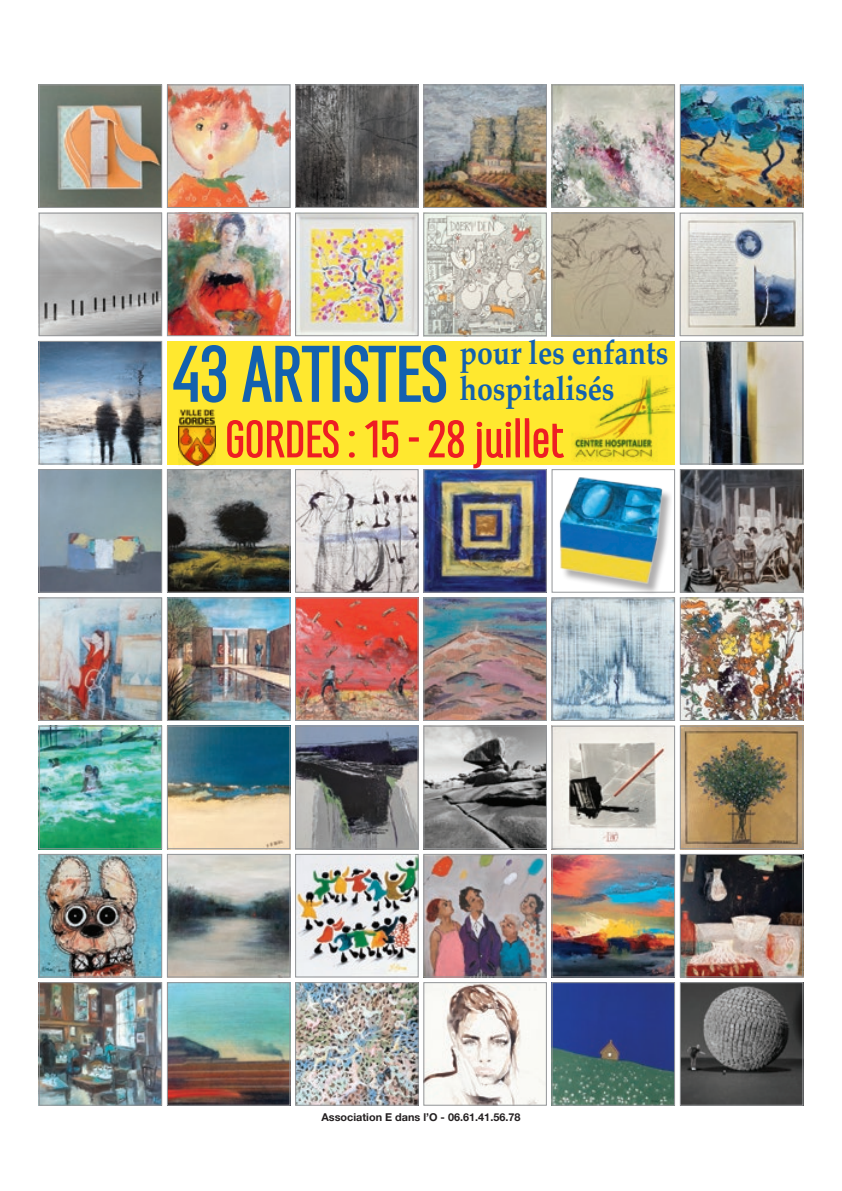
<style>
.page{position:relative;width:842px;height:1191px;background:#fff}
.page>*{position:absolute;margin:0;border:0;box-sizing:border-box;transform-origin:0 0}
.t1{font:300 52.2px "Marianina Cn FY";color:#ee1d23;scale:1.15 1}
.t2{font:700 33.4px/36.2px "Palatino";color:#1361af;scale:.85 1}
.t3{font:700 10.8px "Helvetica Neue LT Std";color:#231f20}
</style>
<div class="page">
<div style="left:167px;top:341px;width:508px;height:123px;background:#ffe82f"></div>
<img style="left:572px;top:377px;width:103px;height:85px">
<img style="left:41px;top:87px;width:119px;height:119px">
<div style="left:39px;top:85px;width:123px;height:123px;border:1px solid #939598"></div>
<img style="left:426px;top:599px;width:119px;height:119px">
<div style="left:424px;top:597px;width:123px;height:123px;border:1px solid #939598"></div>
<img style="left:426px;top:728px;width:119px;height:119px">
<div style="left:424px;top:726px;width:123px;height:123px;border:1px solid #939598"></div>
<img style="left:41px;top:343px;width:119px;height:119px">
<div style="left:39px;top:341px;width:123px;height:123px;border:1px solid #939598"></div>
<img style="left:41px;top:471px;width:119px;height:119px">
<div style="left:39px;top:469px;width:123px;height:123px;border:1px solid #939598"></div>
<img style="left:554px;top:215px;width:119px;height:119px">
<div style="left:552px;top:213px;width:123px;height:123px;border:1px solid #939598"></div>
<img style="left:297px;top:471px;width:119px;height:119px">
<div style="left:295px;top:469px;width:123px;height:123px;border:1px solid #939598"></div>
<div style="left:552px;top:469px;width:123px;height:123px;border:1px solid #939598"></div>
<img style="left:41px;top:599px;width:119px;height:119px">
<div style="left:39px;top:597px;width:123px;height:123px;border:1px solid #939598"></div>
<img style="left:554px;top:599px;width:119px;height:119px">
<div style="left:552px;top:597px;width:123px;height:123px;border:1px solid #939598"></div>
<img style="left:554px;top:728px;width:119px;height:119px">
<div style="left:552px;top:726px;width:123px;height:123px;border:1px solid #939598"></div>
<img style="left:426px;top:856px;width:119px;height:119px">
<div style="left:424px;top:854px;width:123px;height:123px;border:1px solid #939598"></div>
<img style="left:169px;top:87px;width:119px;height:119px">
<div style="left:167px;top:85px;width:123px;height:123px;border:1px solid #939598"></div>
<img style="left:41px;top:215px;width:119px;height:119px">
<div style="left:39px;top:213px;width:123px;height:123px;border:1px solid #939598"></div>
<img style="left:682px;top:599px;width:119px;height:119px">
<div style="left:680px;top:597px;width:123px;height:123px;border:1px solid #939598"></div>
<img style="left:297px;top:728px;width:119px;height:119px">
<div style="left:295px;top:726px;width:123px;height:123px;border:1px solid #939598"></div>
<img style="left:554px;top:856px;width:119px;height:119px">
<div style="left:552px;top:854px;width:123px;height:123px;border:1px solid #939598"></div>
<img style="left:297px;top:87px;width:119px;height:119px">
<div style="left:295px;top:85px;width:123px;height:123px;border:1px solid #939598"></div>
<img style="left:682px;top:984px;width:119px;height:119px">
<div style="left:680px;top:982px;width:123px;height:123px;border:1px solid #939598"></div>
<img style="left:682px;top:856px;width:119px;height:119px">
<div style="left:680px;top:854px;width:123px;height:123px;border:1px solid #939598"></div>
<img style="left:41px;top:728px;width:119px;height:119px">
<div style="left:39px;top:726px;width:123px;height:123px;border:1px solid #939598"></div>
<img style="left:169px;top:728px;width:119px;height:119px">
<div style="left:167px;top:726px;width:123px;height:123px;border:1px solid #939598"></div>
<img style="left:426px;top:87px;width:119px;height:119px">
<div style="left:424px;top:85px;width:123px;height:123px;border:1px solid #939598"></div>
<img style="left:41px;top:984px;width:119px;height:119px">
<div style="left:39px;top:982px;width:123px;height:123px;border:1px solid #939598"></div>
<img style="left:169px;top:984px;width:119px;height:119px">
<div style="left:167px;top:982px;width:123px;height:123px;border:1px solid #939598"></div>
<img style="left:682px;top:728px;width:119px;height:119px">
<div style="left:680px;top:726px;width:123px;height:123px;border:1px solid #939598"></div>
<img style="left:554px;top:87px;width:119px;height:119px">
<div style="left:552px;top:85px;width:123px;height:123px;border:1px solid #939598"></div>
<img style="left:169px;top:215px;width:119px;height:119px">
<div style="left:167px;top:213px;width:123px;height:123px;border:1px solid #939598"></div>
<img style="left:297px;top:984px;width:119px;height:119px">
<div style="left:295px;top:982px;width:123px;height:123px;border:1px solid #939598"></div>
<img style="left:41px;top:856px;width:119px;height:119px">
<div style="left:39px;top:854px;width:123px;height:123px;border:1px solid #939598"></div>
<img style="left:682px;top:87px;width:119px;height:119px">
<div style="left:680px;top:85px;width:123px;height:123px;border:1px solid #939598"></div>
<img style="left:297px;top:215px;width:119px;height:119px">
<div style="left:295px;top:213px;width:123px;height:123px;border:1px solid #939598"></div>
<img style="left:169px;top:856px;width:119px;height:119px">
<div style="left:167px;top:854px;width:123px;height:123px;border:1px solid #939598"></div>
<img style="left:426px;top:984px;width:119px;height:119px">
<div style="left:424px;top:982px;width:123px;height:123px;border:1px solid #939598"></div>
<img style="left:297px;top:599px;width:119px;height:119px">
<div style="left:295px;top:597px;width:123px;height:123px;border:1px solid #939598"></div>
<img style="left:425px;top:215px;width:120px;height:119px">
<div style="left:423px;top:213px;width:124px;height:123px;border:1px solid #939598"></div>
<img style="left:682px;top:343px;width:119px;height:119px">
<div style="left:680px;top:341px;width:123px;height:123px;border:1px solid #939598"></div>
<img style="left:169px;top:471px;width:119px;height:119px">
<div style="left:167px;top:469px;width:123px;height:123px;border:1px solid #939598"></div>
<img style="left:682px;top:215px;width:119px;height:119px">
<div style="left:680px;top:213px;width:123px;height:123px;border:1px solid #939598"></div>
<img style="left:425px;top:471px;width:120px;height:119px">
<div style="left:423px;top:469px;width:124px;height:123px;border:1px solid #939598"></div>
<img style="left:682px;top:471px;width:119px;height:119px">
<div style="left:680px;top:469px;width:123px;height:123px;border:1px solid #939598"></div>
<img style="left:169px;top:599px;width:119px;height:119px">
<div style="left:167px;top:597px;width:123px;height:123px;border:1px solid #939598"></div>
<img style="left:297px;top:856px;width:119px;height:119px">
<div style="left:295px;top:854px;width:123px;height:123px;border:1px solid #939598"></div>
<img style="left:554px;top:984px;width:119px;height:119px">
<div style="left:552px;top:982px;width:123px;height:123px;border:1px solid #939598"></div>
<img style="left:179px;top:409px;width:37px;height:56px">
<svg style="left:227px;top:420px;width:112px;height:38px"></svg>
<svg style="left:348px;top:431px;width:7px;height:27px"></svg>
<svg style="left:365px;top:420px;width:34px;height:38px"></svg>
<div style="left:409px;top:437px;width:10px;height:4px;border:2px solid #ee1d23"></div>
<svg style="left:428px;top:420px;width:36px;height:38px"></svg>
<svg style="left:472px;top:418px;width:93px;height:51px"></svg>
<svg style="left:173px;top:345px;width:54px;height:58px"></svg>
<svg style="left:242px;top:345px;width:88px;height:57px"></svg>
<div style="left:332px;top:346px;width:8px;height:56px;border:4px solid #1361af"></div>
<svg style="left:344px;top:345px;width:103px;height:58px"></svg>
<div style="left:561px;top:479px;width:110px;height:116px;background:#231f20;opacity:.36"></div>
<img style="left:559px;top:477px;width:108px;height:108px">
<h2 class="t2" style="left:460px;top:333px;width:247px">pour les enfants hospitalisés</h2>
<h1 class="t1" style="left:225px;top:411px;width:296px">GORDES: 15-28 juillet</h1>
<p class="t3" style="left:321px;top:1110px;width:201px">Association E dans l’O - 06.61.41.56.78</p>
</div>
